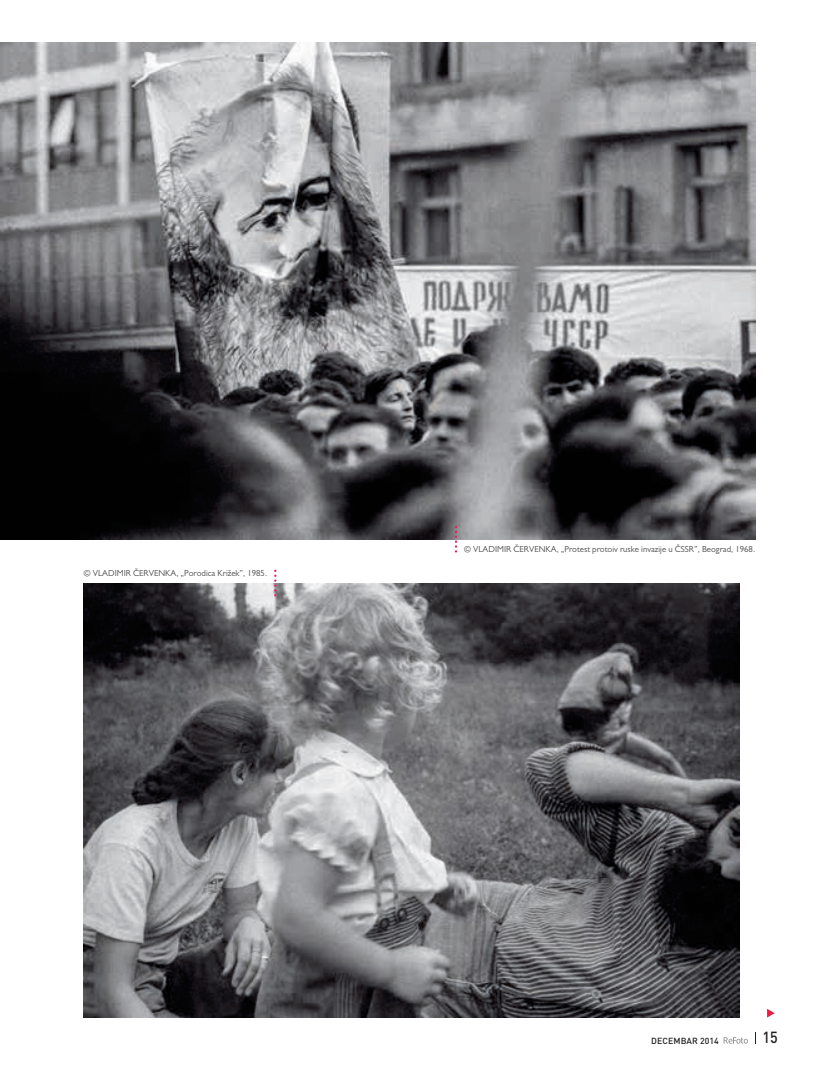
<style>
.page{position:relative;width:826px;height:1085px;background:#fff}
.page>*{position:absolute;margin:0;border:0;box-sizing:border-box;transform-origin:0 0}
.t1{font:500 15.88px "DIN Pro";color:#231f20;scale:.9 1}
.t2{font:8.75px "Gill Sans MT Pro";color:#4b4c4d}
.t3{font:500 8.75px "DIN Pro";letter-spacing:.01em;color:#231f20}
</style>
<div class="page">
<svg style="left:723px;top:1037px;width:25px;height:6px"></svg>
<img style="left:0;top:43px;width:755px;height:496px">
<svg style="left:767px;top:1008px;width:7px;height:9px"></svg>
<img style="left:84px;top:583px;width:655px;height:434px">
<svg style="left:455px;top:526px;width:2px;height:26px"></svg>
<svg style="left:274px;top:569px;width:2px;height:27px"></svg>
<p class="t2" style="left:84px;top:568px;width:185px">© VLADIMIR ČERVENKA, „Porodica Križek”, 1985.</p>
<p class="t2" style="left:464px;top:544px;width:292px">© VLADIMIR ČERVENKA, „Protest protoiv ruske invazije u ČSSR”, Beograd, 1968.</p>
<p class="t3" style="left:651px;top:1034px;width:69px">DECEMBAR 2014</p>
<h1 class="t1" style="left:762px;top:1026px;width:18px">15</h1>
</div>
